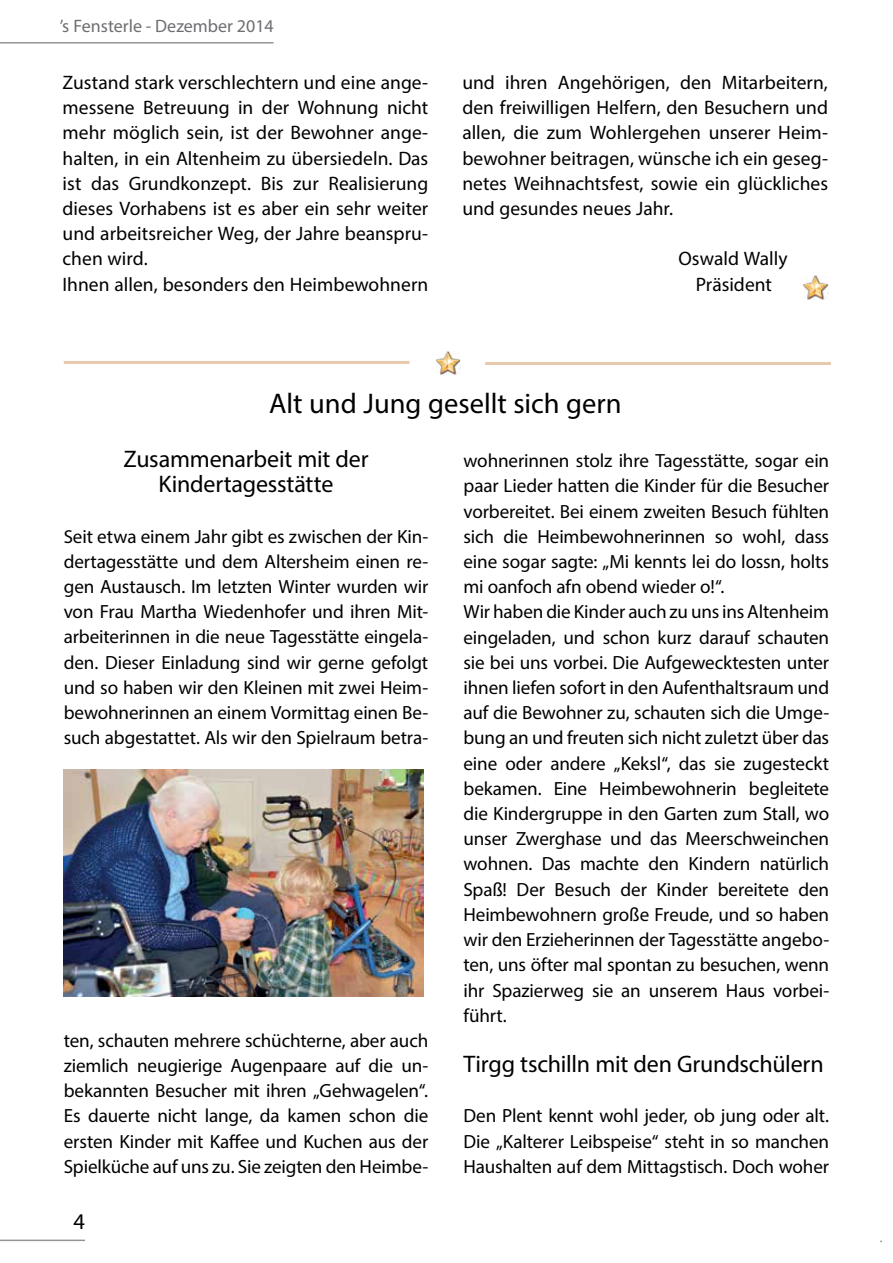
<style>
.page{position:relative;width:893px;height:1263px;background:#fff}
.page>*{position:absolute;margin:0;border:0;box-sizing:border-box;transform-origin:0 0}
.t1{font:28.5px "Myriad Pro";color:#000}
.t2{font:24px/25.2px "Myriad Pro";letter-spacing:-.01em;color:#000;text-align:center}
.t3{font:22.5px "Myriad Pro";color:#000}
.t4{font:19.5px/25.2px "Myriad Pro";color:#000}
.t5{font:19.2px/25.2px "Myriad Pro";letter-spacing:-.005em;color:#000;text-align:justify}
.t6{font:18px "Myriad Pro";color:#6d6e71}
.s1{font-size:18.75px}
</style>
<div class="page">
<hr style="left:0;top:42px;width:274px;height:2px;background:#939598">
<hr style="left:0;top:1239px;width:85px;height:2px;background:#939598">
<img style="left:64px;top:769px;width:359px;height:227px">
<img style="left:804px;top:276px;width:24px;height:24px">
<hr style="left:485px;top:362px;width:346px;height:3px;background:#e7c9af">
<img style="left:436px;top:351px;width:25px;height:24px">
<hr style="left:64px;top:361px;width:345px;height:3px;background:#e7c9af">
<p class="t6" style="left:60px;top:15px;width:216px">’s Fensterle - Dezember 2014</p>
<p class="t4" style="left:63px;top:70px;width:367px">Zustand stark verschlechtern und eine ange&shy;messene Betreuung in der Wohnung nicht mehr möglich sein, ist der Bewohner ange&shy;halten, in ein Altenheim zu übersiedeln. Das ist das Grundkonzept. Bis zur Realisierung dieses Vorhabens ist es aber ein sehr weiter und arbeitsreicher Weg, der Jahre beanspru&shy;chen wird.<br>Ihnen allen, besonders den Heimbewohnern</p>
<p class="t4" style="left:462px;top:69px;width:367px;text-align:justify">und ihren Angehörigen, den Mitarbeitern, den freiwilligen Helfern, den Besuchern und allen, die zum Wohlergehen unserer Heim&shy;bewohner beitragen, wünsche ich ein geseg&shy;netes Weihnachtsfest, sowie ein glückliches und gesundes neues Jahr.</p>
<p class="t4" style="left:678px;top:246px;width:111px;text-align:center">Oswald Wally<br>Präsident</p>
<h1 class="t1" style="left:269px;top:386px;width:354px">Alt und Jung gesellt sich gern</h1>
<p class="t2" style="left:123px;top:446px;width:247px">Zusammenarbeit mit der<br>Kindertagesstätte</p>
<p class="t5" style="left:64px;top:523px;width:366px"><span class="s1">S</span>eit etwa einem Jahr gibt es zwischen der Kin&shy;dertagesstätte und dem Altersheim einen re&shy;gen Austausch. Im letzten Winter wurden wir von Frau Martha Wiedenhofer und ihren Mit&shy;arbeiterinnen in die neue Tagesstätte eingela&shy;den. Dieser Einladung sind wir gerne gefolgt und so haben wir den Kleinen mit zwei Heim&shy;bewohnerinnen an einem Vormittag einen Be&shy;such abgestattet. Als wir den Spielraum betra-</p>
<p class="t5" style="left:64px;top:1027px;width:366px">ten, schauten mehrere schüchterne, aber auch ziemlich neugierige Augenpaare auf die un&shy;bekannten Besucher mit ihren „Gehwagelen“.<br>Es dauerte nicht lange, da kamen schon die ersten Kinder mit Kaffee und Kuchen aus der Spielküche auf uns zu. Sie zeigten den Heimbe-</p>
<p class="t3" style="left:73px;top:1207px;width:13px">4</p>
<p class="t5" style="left:463px;top:448px;width:367px;text-align:left">wohnerinnen stolz ihre Tagesstätte, sogar ein paar Lieder hatten die Kinder für die Besucher vorbereitet. Bei einem zweiten Besuch fühlten sich die Heimbewohnerinnen so wohl, dass eine sogar sagte: „Mi kennts lei do lossn, holts mi oanfoch afn obend wieder o!“.<br>Wir haben die Kinder auch zu uns ins Altenheim eingeladen, und schon kurz darauf schauten sie bei uns vorbei. Die Aufgewecktesten unter ihnen liefen sofort in den Aufenthaltsraum und auf die Bewohner zu, schauten sich die Umge&shy;bung an und freuten sich nicht zuletzt über das eine oder andere „Keksl“, das sie zugesteckt bekamen. Eine Heimbewohnerin begleitete die Kindergruppe in den Garten zum Stall, wo unser Zwerghase und das Meerschweinchen wohnen. Das machte den Kindern natürlich Spaß! Der Besuch der Kinder bereitete den Heimbewohnern große Freude, und so haben wir den Erzieherinnen der Tagesstätte angebo&shy;ten, uns öfter mal spontan zu besuchen, wenn ihr Spazierweg sie an unserem Haus vorbei&shy;führt.</p>
<p class="t2" style="left:463px;top:1051px;width:362px">Tirgg tschilln mit den Grundschülern</p>
<p class="t5" style="left:463px;top:1103px;width:367px">Den Plent kennt wohl jeder, ob jung oder alt.<br>Die „Kalterer Leibspeise“ steht in so manchen Haushalten auf dem Mittagstisch. Doch woher</p>
</div>
